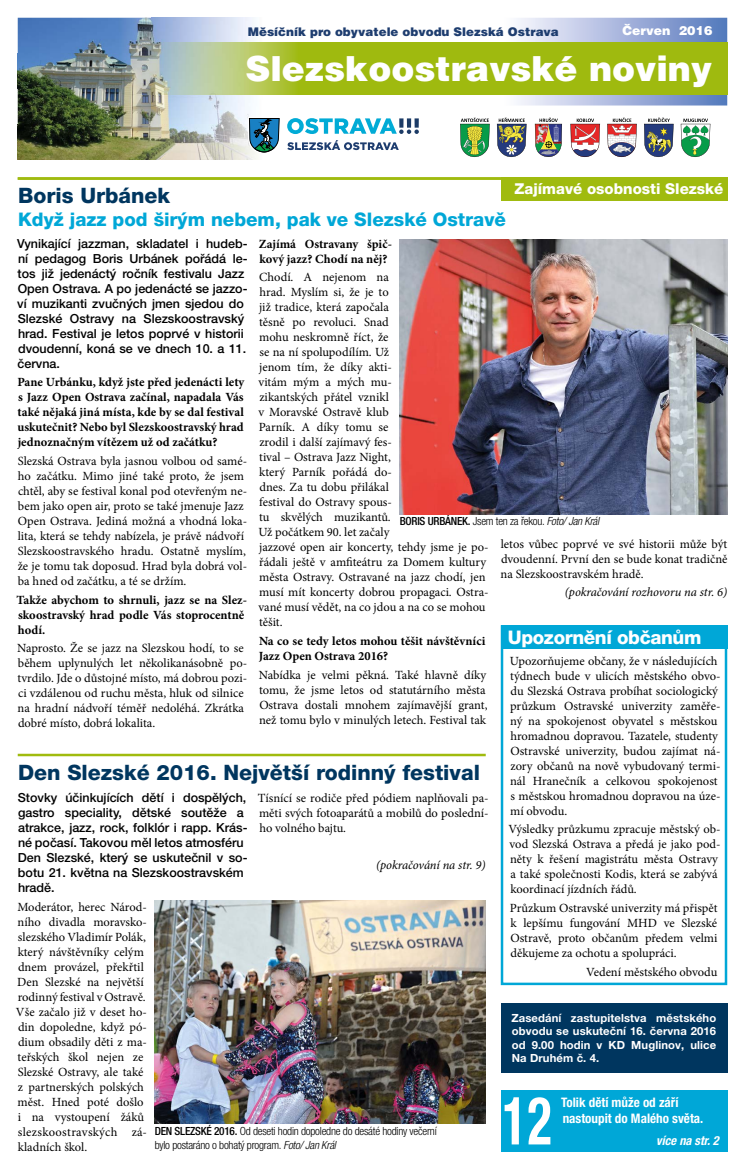
<style>
.page{position:relative;width:745px;height:1170px;background:#fff}
.page>*{position:absolute;margin:0;border:0;box-sizing:border-box;transform-origin:0 0}
.t1{font:700 condensed 66.62px "Helvetica Neue LT Pro";color:#fff;scale:.75 1}
.t2{font:900 34.5px "Helvetica CE";color:#fff}
.t3{font:800 21.25px "Helvetica Neue LT Pro";color:#00365f}
.t4{font:800 18.75px "Helvetica Neue LT Pro";color:#00a7d7}
.t5{font:800 18.75px "Helvetica Neue LT Pro";letter-spacing:-.02em;color:#fff}
.t6{font:800 15px "Helvetica Neue LT Pro";color:#fff}
.t7{font:700 condensed 13.12px/15.8px "Helvetica Neue LT Pro";color:#fff}
.t8{font:12.5px/15px "Minion Pro";color:#000}
.t9{font:500 12.5px/15px "Helvetica Neue LT Pro";color:#000}
.t10{font:700 12.5px/15px "Minion Pro";color:#000}
.t11{font:italic 12.5px "Minion Pro";letter-spacing:-.01em;color:#000}
.t12{font:italic 700 condensed 12.5px "Helvetica Neue LT Pro";color:#fff}
.t13{font:900 12.5px "Helvetica CE";color:#fff}
.t14{font:900 11.88px "Helvetica CE";color:#1e3d6f}
.t15{font:300 condensed 11.25px/13.5px "Helvetica Neue LT Pro";letter-spacing:-.02em;color:#000}
.t16{font:700 11.25px/13.5px "Helvetica Neue LT Pro";letter-spacing:.01em;color:#fff;text-align:justify}
.s1{font-weight:500}
.s2{font-style:italic}
</style>
<div class="page">
<div style="left:500px;top:625px;width:226px;height:360px;border:2px solid #00a7d7"></div>
<svg style="left:497px;top:18px;width:229px;height:87px;background:#adbcd4"></svg>
<img style="left:18px;top:18px;width:133px;height:35px">
<img style="left:151px;top:18px;width:133px;height:25px">
<img style="left:18px;top:53px;width:125px;height:36px">
<img style="left:18px;top:89px;width:133px;height:70px">
<img style="left:151px;top:94px;width:133px;height:65px">
<div style="left:284px;top:43px;width:213px;height:51px;background:#9fba0f"></div>
<div style="left:497px;top:43px;width:229px;height:51px;background:#9fba0f"></div>
<img style="left:143px;top:43px;width:141px;height:51px">
<svg style="left:460px;top:118px;width:29px;height:39px"></svg>
<svg style="left:534px;top:118px;width:27px;height:39px"></svg>
<svg style="left:570px;top:119px;width:29px;height:38px"></svg>
<svg style="left:607px;top:118px;width:29px;height:39px"></svg>
<svg style="left:644px;top:118px;width:29px;height:39px"></svg>
<svg style="left:680px;top:119px;width:30px;height:38px"></svg>
<svg style="left:496px;top:118px;width:30px;height:39px"></svg>
<svg style="left:246px;top:115px;width:172px;height:40px"></svg>
<div style="left:500px;top:1090px;width:226px;height:62px;background:#00a7d7"></div>
<div style="left:500px;top:177px;width:226px;height:24px;background:#a0bb0f"></div>
<div style="left:500px;top:1002px;width:226px;height:70px;background:#00365f"></div>
<div style="left:500px;top:625px;width:226px;height:23px;background:#00a7d7"></div>
<hr style="left:18px;top:177px;width:708px;height:3px;background:#a0bb0f">
<img style="left:399px;top:239px;width:327px;height:275px">
<hr style="left:18px;top:753px;width:467px;height:3px;background:#a0bb0f">
<img style="left:154px;top:900px;width:331px;height:223px">
<p class="t14" style="left:248px;top:25px;width:312px">Měsíčník pro obyvatele obvodu Slezská Ostrava</p>
<p class="t13" style="left:622px;top:24px;width:91px">Červen 2016</p>
<h2 class="t2" style="left:245px;top:49px;width:468px">Slezskoostravské noviny</h2>
<p class="t6" style="left:514px;top:180px;width:210px">Zajímavé osobnosti Slezské</p>
<h3 class="t3" style="left:18px;top:183px;width:153px">Boris Urbánek</h3>
<h3 class="t4" style="left:18px;top:208px;width:489px">Když jazz pod širým nebem, pak ve Slezské Ostravě</h3>
<p class="t9" style="left:17px;top:235px;width:232px">Vynikající jazzman, skladatel i hudeb&shy;ní pedagog Boris Urbánek pořádá le&shy;tos již jedenáctý ročník festivalu Jazz Open Ostrava. A po jedenácté se jazzo&shy;ví muzikanti zvučných jmen sjedou do Slezské Ostravy na Slezskoostravský hrad. Festival je letos poprvé v historii dvoudenní, koná se ve dnech 10. a 11. června.</p>
<p class="t10" style="left:17px;top:374px;width:228px;text-align:justify">Pane Urbánku, když jste před jedenácti lety s Jazz Open Ostrava začínal, napadala Vás také nějaká jiná místa, kde by se dal festival uskutečnit? Nebo byl Slezskoostravský hrad jednoznačným vítězem už od začátku?</p>
<p class="t8" style="left:18px;top:453px;width:231px">Slezská Ostrava byla jasnou volbou od samé&shy;ho začátku. Mimo jiné také proto, že jsem chtěl, aby se festival konal pod otevřeným ne&shy;bem jako open air, proto se také jmenuje Jazz Open Ostrava. Jediná možná a vhodná loka&shy;lita, která se tehdy nabízela, je právě nádvoří Slezskoostravského hradu. Ostatně myslím, že je tomu tak doposud. Hrad byla dobrá vol&shy;ba hned od začátku, a té se držím.</p>
<p class="t10" style="left:17px;top:592px;width:232px">Takže abychom to shrnuli, jazz se na Slez&shy;skoostravský hrad podle Vás stoprocentně hodí.</p>
<p class="t8" style="left:17px;top:640px;width:231px">Naprosto. Že se jazz na Slezskou hodí, to se během uplynulých let několikanásobně po&shy;tvrdilo. Jde o důstojné místo, má dobrou pozi&shy;ci vzdálenou od ruchu města, hluk od silnice na hradní nádvoří téměř nedoléhá. Zkrátka dobré místo, dobrá lokalita.</p>
<p class="t10" style="left:259px;top:236px;width:134px">Zajímá Ostravany špič&shy;kový jazz? Chodí na něj?</p>
<p class="t8" style="left:258px;top:270px;width:231px">Chodí. A nejenom na<br>hrad. Myslím si, že je to<br>již tradice, která započala<br>těsně po revoluci. Snad<br>mohu neskromně říct, že<br>se na ní spolupodílím. Už<br>jenom tím, že díky akti-<br>vitám mým a mých mu-<br>zikantských přátel vznikl<br>v Moravské Ostravě klub<br>Parník. A díky tomu se<br>zrodil i další zajímavý fes-<br>tival – Ostrava Jazz Night,<br>který Parník pořádá do-<br>dnes. Za tu dobu přilákal<br>festival do Ostravy spous-<br>tu skvělých muzikantů.<br>Už počátkem 90. let začaly<br>jazzové open air koncerty, tehdy jsme je po&shy;řádali ještě v amfiteátru za Domem kultury města Ostravy. Ostravané na jazz chodí, jen musí mít koncerty dobrou propagaci. Ostra&shy;vané musí vědět, na co jdou a na co se mohou těšit.</p>
<p class="t10" style="left:258px;top:633px;width:228px">Na co se tedy letos mohou těšit návštěvníci<br>Jazz Open Ostrava 2016?</p>
<p class="t8" style="left:258px;top:667px;width:230px">Nabídka je velmi pěkná. Také hlavně díky tomu, že jsme letos od statutárního města Ostrava dostali mnohem zajímavější grant, než tomu bylo v minulých letech. Festival tak</p>
<p class="t15" style="left:399px;top:514px;width:201px"><span class="s1">BORIS URBÁNEK.</span> Jsem ten za řekou. <span class="s2">Foto/ Jan Král</span></p>
<p class="t8" style="left:500px;top:536px;width:228px;text-align:justify">letos vůbec poprvé ve své historii může být dvoudenní. První den se bude konat tradičně na Slezskoostravském hradě.</p>
<p class="t11" style="left:564px;top:584px;width:164px">(pokračování rozhovoru na str. 6)</p>
<h3 class="t5" style="left:507px;top:625px;width:195px">Upozornění občanům</h3>
<p class="t8" style="left:509px;top:653px;width:212px">Upozorňujeme občany, že v následujících týdnech bude v ulicích městského obvo&shy;du Slezská Ostrava probíhat sociologický průzkum Ostravské univerzity zaměře&shy;ný na spokojenost obyvatel s městskou hromadnou dopravou. Tazatele, studenty Ostravské univerzity, budou zajímat ná&shy;zory občanů na nově vybudovaný termi&shy;nál Hranečník a celkovou spokojenost s městskou hromadnou dopravou na úze&shy;mí obvodu.</p>
<p class="t8" style="left:508px;top:821px;width:213px">Výsledky průzkumu zpracuje městský ob&shy;vod Slezská Ostrava a předá je jako pod&shy;něty k řešení magistrátu města Ostravy a také společnosti Kodis, která se zabývá koordinací jízdních řádů.</p>
<p class="t8" style="left:509px;top:900px;width:209px;text-align:justify">Průzkum Ostravské univerzity má přispět k lepšímu fungování MHD ve Slezské Ostravě, proto občanům předem velmi děkujeme za ochotu a spolupráci.</p>
<p class="t8" style="left:585px;top:964px;width:133px">Vedení městského obvodu</p>
<h3 class="t3" style="left:18px;top:759px;width:463px">Den Slezské 2016. Největší rodinný festival</h3>
<p class="t9" style="left:18px;top:789px;width:231px">Stovky účinkujících dětí i dospělých, gastro speciality, dětské soutěže a atrakce, jazz, rock, folklór i rapp. Krás&shy;né počasí. Takovou měl letos atmosféru Den Slezské, který se uskutečnil v so&shy;botu 21. května na Slezskoostravském hradě.</p>
<p class="t8" style="left:16px;top:899px;width:132px">Moderátor, herec Národ&shy;ního divadla moravsko&shy;slezského Vladimír Polák, který návštěvníky celým dnem provázel, překřtil<br>Den Slezské na největší rodinný festival v Ostravě.<br>Vše začalo již v deset ho&shy;din dopoledne, když pó&shy;dium obsadily děti z ma&shy;teřských škol nejen ze<br>Slezské Ostravy, ale také z partnerských polských měst. Hned poté došlo i na vystoupení žáků slezskoostravských zá&shy;kladních škol.</p>
<p class="t8" style="left:258px;top:790px;width:232px;text-align:justify">Tísnící se rodiče před pódiem naplňovali pa&shy;měti svých fotoaparátů a mobilů do poslední&shy;ho volného bajtu.</p>
<p class="t11" style="left:376px;top:856px;width:111px">(pokračování na str. 9)</p>
<p class="t16" style="left:511px;top:1010px;width:206px">Zasedání zastupitelstva městského obvodu se uskuteční 16. června 2016 od 9.00 hodin v KD Muglinov, ulice Na Druhém č. 4.</p>
<p class="t7" style="left:560px;top:1094px;width:144px">Tolik dětí může od září nastoupit do Malého světa.</p>
<h1 class="t1" style="left:502px;top:1080px;width:67px">12</h1>
<p class="t15" style="left:154px;top:1124px;width:283px"><span class="s1">DEN SLEZSKÉ 2016.</span> Od deseti hodin dopoledne do desáté hodiny večerní bylo postaráno o bohatý program. <span class="s2">Foto/ Jan Král</span></p>
<p class="t12" style="left:655px;top:1132px;width:64px">více na str. 2</p>
</div>
